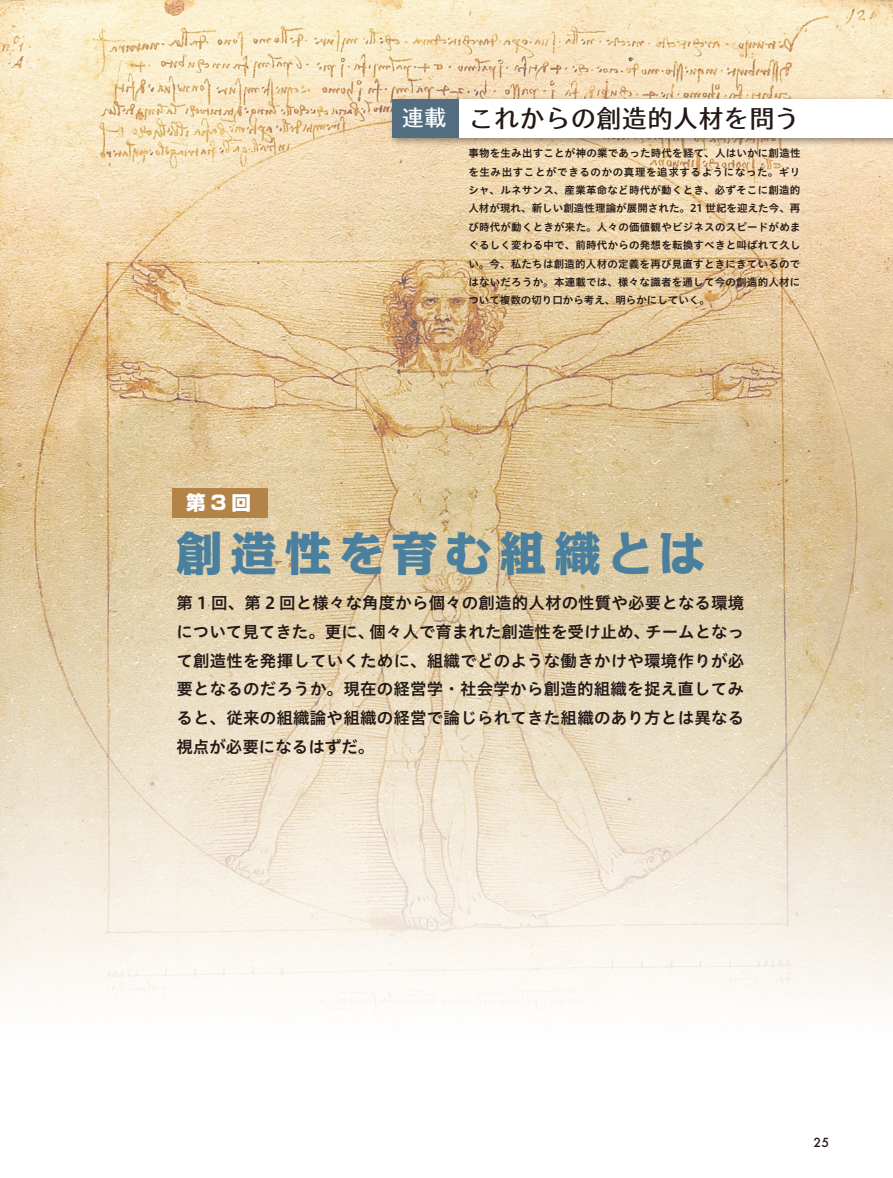
<style>
.page{position:relative;width:893px;height:1178px;background:#fff}
.page>*{position:absolute;margin:0;border:0;box-sizing:border-box;transform-origin:0 0}
.t1{font:800 46.5px "Kakumin Pro";letter-spacing:.155em;color:#4a7f9d}
.t2{font:25.5px "TB Go Std R C6";color:#231916}
.t3{font:800 19.5px "Shin Go Pro";color:#fff}
.t4{font:16.5px/28.8px "Hiragino UD Sans Std W6";letter-spacing:.015em;color:#231916;text-align:justify}
.t5{font:500 13.8px "Futura";color:#231916}
.t6{font:10.5px/18.3px "Hiragino UD Sans Std W6";letter-spacing:.02em;color:#231916;text-align:justify}
.s1{font-size:22.35px;color:#fff}
</style>
<div class="page">
<img style="left:0;top:0;width:893px;height:1009px">
<div style="left:388px;top:95px;width:505px;height:52px;background:#231916;opacity:.5"></div>
<div style="left:392px;top:99px;width:501px;height:38px;background:#fff"></div>
<div style="left:392px;top:99px;width:66px;height:38px;background:#546e81"></div>
<div style="left:172px;top:488px;width:96px;height:30px;background:#b38348"></div>
<h2 class="t2" style="left:402px;top:97px;width:400px"><span class="s1">連載　</span>これからの創造的人材を問う</h2>
<h3 class="t3" style="left:186px;top:487px;width:66px">第3回</h3>
<p class="t6" style="left:468px;top:144px;width:334px">事物を生み出すことが神の業であった時代を経て、人はいかに創造性を生み出すことができるのかの真理を追求するようになった。ギリシャ、ルネサンス、産業革命など時代が動くとき、必ずそこに創造的人材が現れ、新しい創造性理論が展開された。21 世紀を迎えた今、再び時代が動くときが来た。人々の価値観やビジネスのスピードがめまぐるしく変わる中で、前時代からの発想を転換すべきと叫ばれて久しい。今、私たちは創造的人材の定義を再び見直すときにきているのではないだろうか。本連載では、様々な識者を通して今の創造的人材について複数の切り口から考え、明らかにしていく。</p>
<h1 class="t1" style="left:176px;top:516px;width:530px">創造性を育む組織とは</h1>
<h3 class="t4" style="left:176px;top:587px;width:569px">第 1 回、第 2 回と様々な角度から個々の創造的人材の性質や必要となる環境について見てきた。更に、個々人で育まれた創造性を受け止め、チームとなって創造性を発揮していくために、組織でどのような働きかけや環境作りが必要となるのだろうか。現在の経営学・社会学から創造的組織を捉え直してみると、従来の組織論や組織の経営で論じられてきた組織のあり方とは異なる視点が必要になるはずだ。</h3>
<h3 class="t5" style="left:813px;top:1132px;width:17px">25</h3>
</div>
